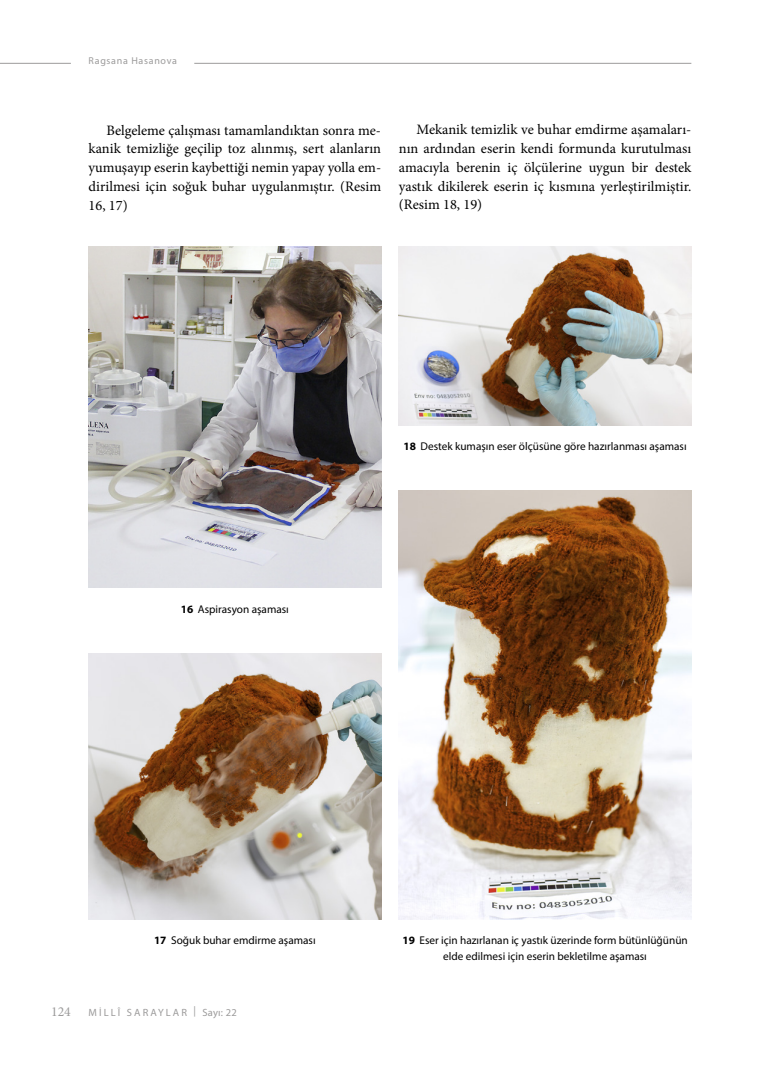
<style>
.page{position:relative;width:780px;height:1081px;background:#fff}
.page>*{position:absolute;margin:0;border:0;box-sizing:border-box;transform-origin:0 0}
.t1{font:14.38px/18.8px "Minion Pro";color:#000;text-align:justify}
.t2{font:13.75px "Minion Pro";color:#9c9b9b}
.t3{font:11.25px/16.2px "Myriad Pro";color:#000;text-align:center}
.t4{font:10.5px "Myriad Pro";letter-spacing:.2em;color:#9c9b9b}
.t5{font:10px "Myriad Pro";letter-spacing:.07em;color:#9c9b9b}
.s1{font-weight:700}
</style>
<div class="page">
<hr style="left:194px;top:63px;width:497px;height:1px;background:#9c9b9b">
<hr style="left:0;top:63px;width:71px;height:1px;background:#9c9b9b">
<img style="left:89px;top:246px;width:292px;height:342px">
<img style="left:89px;top:654px;width:292px;height:265px">
<img style="left:399px;top:246px;width:292px;height:179px">
<img style="left:399px;top:491px;width:292px;height:428px">
<p class="t5" style="left:89px;top:54px;width:90px">Ragsana Hasanova</p>
<p class="t1" style="left:89px;top:121px;width:294px;text-indent:18px">Belgeleme çalışması tamamlandıktan sonra me&shy;kanik temizliğe geçilip toz alınmış, sert alanların yumuşayıp eserin kaybettiği nemin yapay yolla em&shy;dirilmesi için soğuk buhar uygulanmıştır. (Resim 16, 17)</p>
<p class="t1" style="left:399px;top:121px;width:294px;text-indent:18px">Mekanik temizlik ve buhar emdirme aşamaları&shy;nın ardından eserin kendi formunda kurutulması amacıyla berenin iç ölçülerine uygun bir destek yastık dikilerek eserin iç kısmına yerleştirilmiştir. (Resim 18, 19)</p>
<p class="t3" style="left:181px;top:600px;width:110px"><span class="s1">16</span> Aspirasyon aşaması</p>
<p class="t3" style="left:403px;top:438px;width:285px"><span class="s1">18</span> Destek kumaşın eser ölçüsüne göre hazırlanması aşaması</p>
<p class="t3" style="left:154px;top:932px;width:163px"><span class="s1">17</span> Soğuk buhar emdirme aşaması</p>
<p class="t2" style="left:51px;top:1003px;width:21px">124</p>
<p class="t4" style="left:89px;top:1006px;width:150px">MİLLÎ SARAYLAR | Sayı: 22</p>
<p class="t3" style="left:402px;top:932px;width:287px"><span class="s1">19</span> Eser için hazırlanan iç yastık üzerinde form bütünlüğünün elde edilmesi için eserin bekletilme aşaması</p>
</div>
